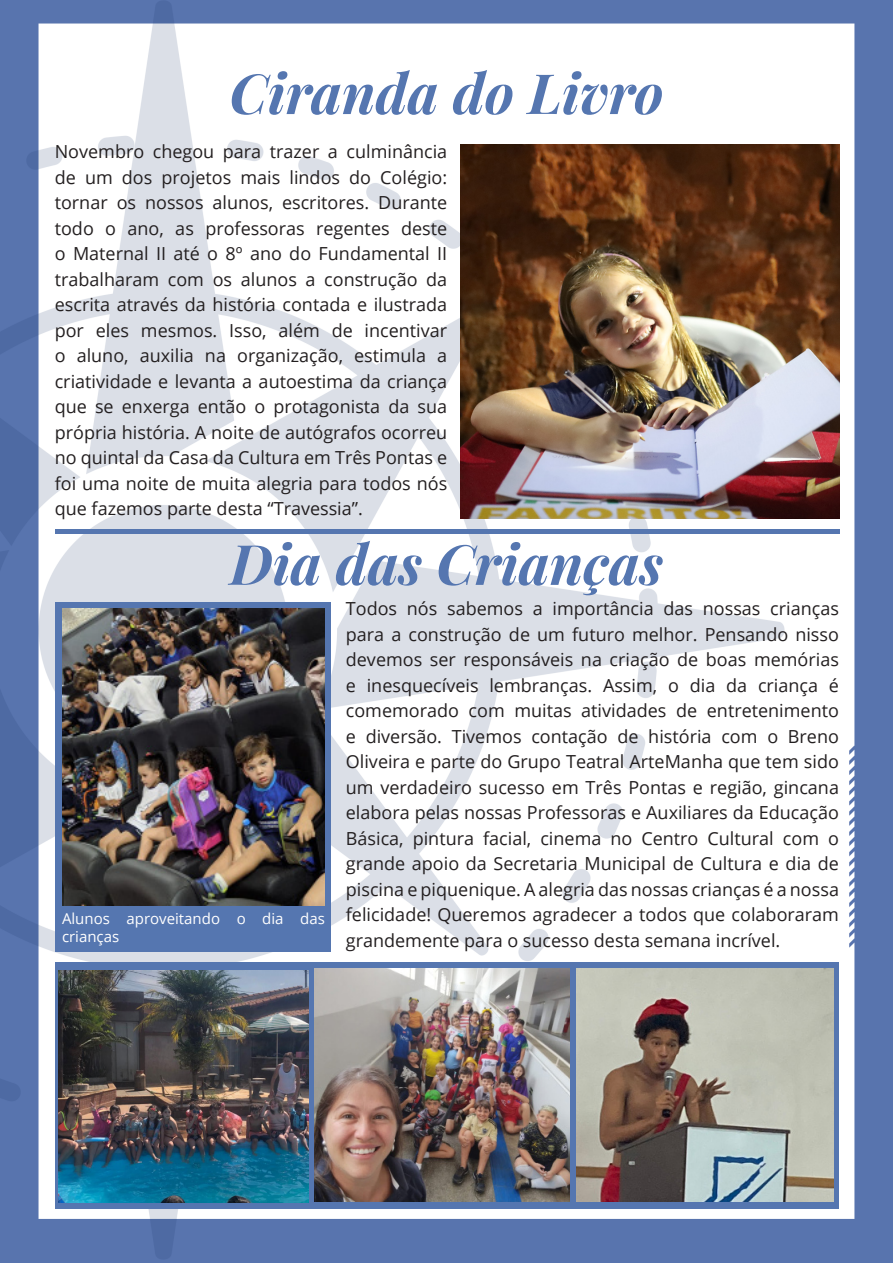
<style>
.page{position:relative;width:893px;height:1263px;background:#fff}
.page>*{position:absolute;margin:0;border:0;box-sizing:border-box;transform-origin:0 0}
.Título{font:italic 700 55.5px "Playfair Display";color:#5576b0}
.Texto{font:18px/25.5px "Open Sans";color:#231f20;text-align:justify}
.TEXTO{font:18px/25.5px "Open Sans";color:#231f20;text-align:justify}
.Texto-2{font:15px/18px "Open Sans";color:#fff}
</style>
<div class="page">
<img style="left:0;top:0;width:893px;height:1263px">
<svg style="left:55px;top:962px;width:783px;height:246px;background:#5c79ab"></svg>
<img style="left:460px;top:145px;width:380px;height:374px">
<div style="left:55px;top:529px;width:784px;height:5px;background:#5576b0"></div>
<img style="left:59px;top:970px;width:249px;height:233px">
<img style="left:315px;top:969px;width:255px;height:232px">
<img style="left:577px;top:969px;width:256px;height:232px">
<div style="left:56px;top:602px;width:275px;height:350px;background:#5576b0"></div>
<img style="left:62px;top:608px;width:263px;height:297px">
<p class="Título" style="left:229px;top:49px;width:436px">Ciranda do Livro</p>
<p class="TEXTO" style="left:55px;top:139px;width:394px">Novembro chegou para trazer a culminância de um dos projetos mais lindos do Colégio: tornar os nossos alunos, escritores. Durante todo o ano, as professoras regentes deste o Maternal II até o 8º ano do Fundamental II trabalharam com os alunos a construção da escrita através da história contada e ilustrada por eles mesmos. Isso, além de incentivar o aluno, auxilia na organização, estimula a criatividade e levanta a autoestima da criança que se enxerga então o protagonista da sua própria história. A noite de autógrafos ocorreu no quintal da Casa da Cultura em Três Pontas e foi uma noite de muita alegria para todos nós que fazemos parte desta “Travessia”.</p>
<p class="Título" style="left:230px;top:519px;width:435px">Dia das Crianças</p>
<p class="Texto" style="left:346px;top:595px;width:495px">Todos nós sabemos a importância das nossas crianças para a construção de um futuro melhor. Pensando nisso devemos ser responsáveis na criação de boas memórias e inesquecíveis lembranças. Assim, o dia da criança é comemorado com muitas atividades de entretenimento e diversão. Tivemos contação de história com o Breno Oliveira e parte do Grupo Teatral ArteManha que tem sido um verdadeiro sucesso em Três Pontas e região, gincana elabora pelas nossas Professoras e Auxiliares da Educação Básica, pintura facial, cinema no Centro Cultural com o grande apoio da Secretaria Municipal de Cultura e dia de piscina e piquenique. A alegria das nossas crianças é a nossa felicidade! Queremos agradecer a todos que colaboraram grandemente para o sucesso desta semana incrível.</p>
<p class="Texto-2" style="left:62px;top:909px;width:264px">Alunos aproveitando o dia das crianças</p>
</div>
